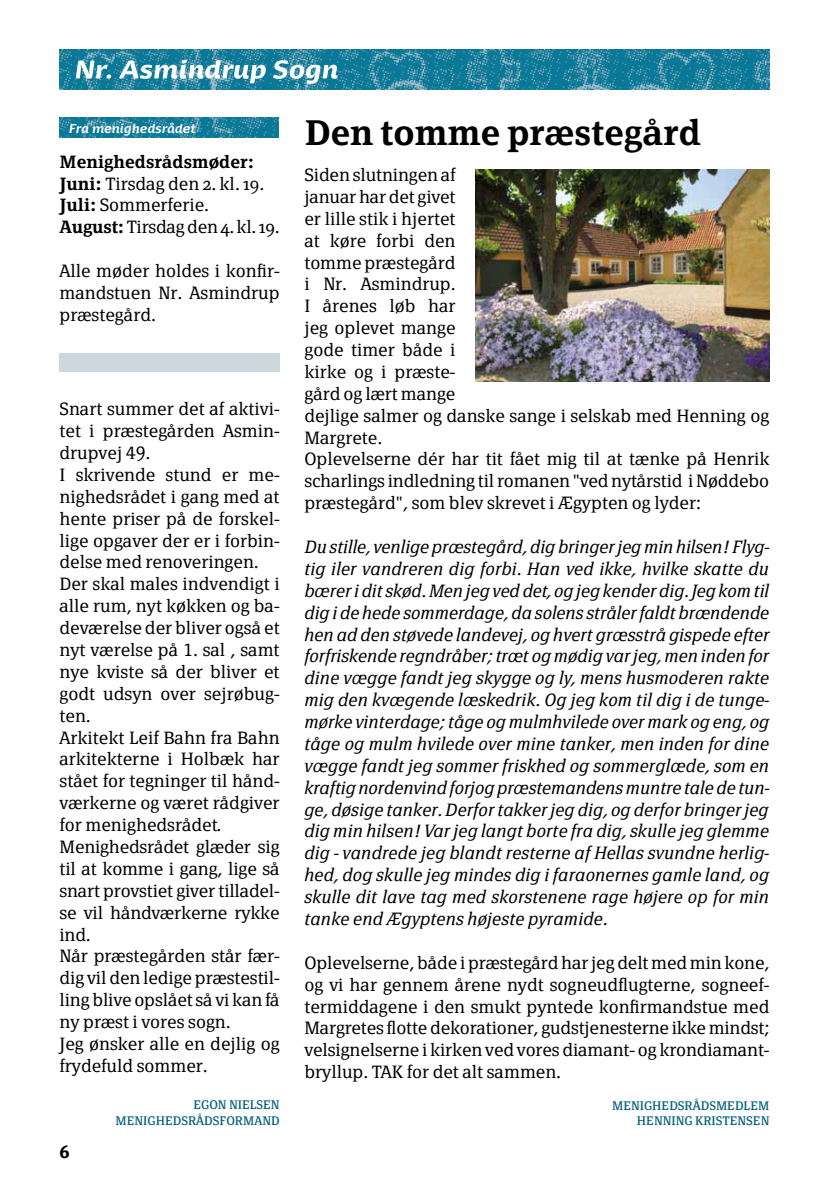
<style>
.page{position:relative;width:819px;height:1191px;background:#fff}
.page>*{position:absolute;margin:0;border:0;box-sizing:border-box;transform-origin:0 0}
.t1{font:600 35px "Page Serif TF";color:#000}
.t2{font:300 17.5px/21.9px "Page Serif TF";color:#000}
.t3{font:italic 300 17.5px/21.9px "Page Serif TF";color:#000;text-align:justify}
.t4{font:300 17.5px/21.9px "Page Serif";color:#000}
.t5{font:700 17.5px "Page Serif";color:#000}
.t6{font:12.25px/15.8px "Page Serif";color:#005d79;text-align:right}
.t7{font:italic 700 12.25px "Dancer TF";color:#fff}
.s1{font-weight:600}
</style>
<div class="page">
<img style="left:59px;top:50px;width:710px;height:39px">
<svg style="left:76px;top:60px;width:35px;height:19px"></svg>
<svg style="left:119px;top:60px;width:147px;height:23px"></svg>
<svg style="left:273px;top:60px;width:64px;height:24px"></svg>
<div style="left:60px;top:353px;width:219px;height:19px;background:#ccd7df"></div>
<img style="left:59px;top:117px;width:220px;height:20px">
<img style="left:475px;top:170px;width:294px;height:212px">
<p class="t7" style="left:69px;top:120px;width:128px">Fra menighedsrådet</p>
<p class="t4" style="left:60px;top:150px;width:221px"><span class="s1">Menighedsrådsmøder:<br>Juni:</span> Tirsdag den 2. kl. 19.<br><span class="s1">Juli:</span> Sommerferie.<br><span class="s1">August:</span> Tirsdag den 4. kl. 19.</p>
<p class="t4" style="left:60px;top:260px;width:221px;text-align:justify">Alle møder holdes i konfir&shy;mandstuen Nr. Asmindrup præstegård.</p>
<p class="t2" style="left:60px;top:398px;width:222px">Snart summer det af aktivi&shy;tet i præstegården Asmin&shy;drupvej 49.<br>I skrivende stund er me&shy;nighedsrådet i gang med at hente priser på de forskel&shy;lige opgaver der er i forbin&shy;delse med renoveringen.<br>Der skal males indvendigt i alle rum, nyt køkken og ba&shy;deværelse der bliver også et nyt værelse på 1. sal , samt nye kviste så der bliver et godt udsyn over sejrøbug&shy;ten.<br>Arkitekt Leif Bahn fra Bahn arkitekterne i Holbæk har stået for tegninger til hånd&shy;værkerne og været rådgiver for menighedsrådet.<br>Menighedsrådet glæder sig til at komme i gang, lige så snart provstiet giver tilladel&shy;se vil håndværkerne rykke ind.<br>Når præstegården står fær&shy;dig vil den ledige præstestil&shy;ling blive opslået så vi kan få ny præst i vores sogn.<br>Jeg ønsker alle en dejlig og frydefuld sommer.</p>
<p class="t6" style="left:116px;top:1097px;width:165px">EGON NIELSEN<br>MENIGHEDSRÅDSFORMAND</p>
<p class="t5" style="left:60px;top:1141px;width:12px">6</p>
<h1 class="t1" style="left:304px;top:112px;width:398px">Den tomme præstegård</h1>
<p class="t2" style="left:304px;top:164px;width:466px">Siden slutningen af<br>januar har det givet<br>er lille stik i hjertet<br>at køre forbi den<br>tomme præstegård<br>i Nr. Asmindrup.<br>I årenes løb har<br>jeg oplevet mange<br>gode timer både i<br>kirke og i præste-<br>gård og lært mange<br>dejlige salmer og danske sange i selskab med Henning og<br>Margrete.<br>Oplevelserne dér har tit fået mig til at tænke på Henrik scharlings indledning til romanen "ved nytårstid i Nøddebo præstegård", som blev skrevet i Ægypten og lyder:</p>
<p class="t3" style="left:304px;top:536px;width:466px">Du stille, venlige præstegård, dig bringer jeg min hilsen! Flyg&shy;tig iler vandreren dig forbi. Han ved ikke, hvilke skatte du bærer i dit skød. Men jeg ved det, og jeg kender dig. Jeg kom til dig i de hede sommerdage, da solens stråler faldt brændende hen ad den støvede landevej, og hvert græsstrå gispede efter forfriskende regndråber; træt og mødig var jeg, men inden for dine vægge fandt jeg skygge og ly, mens husmoderen rakte mig den kvægende læskedrik. Og jeg kom til dig i de tunge&shy;mørke vinterdage; tåge og mulmhvilede over mark og eng, og tåge og mulm hvilede over mine tanker, men inden for dine vægge fandt jeg sommer friskhed og sommerglæde, som en kraftig nordenvind forjog præstemandens muntre tale de tun&shy;ge, døsige tanker. Derfor takker jeg dig, og derfor bringer jeg dig min hilsen! Var jeg langt borte fra dig, skulle jeg glemme dig - vandrede jeg blandt resterne af Hellas svundne herlig&shy;hed, dog skulle jeg mindes dig i faraonernes gamle land, og skulle dit lave tag med skorstenene rage højere op for min tanke end Ægyptens højeste pyramide.</p>
<p class="t2" style="left:304px;top:951px;width:466px;text-align:justify">Oplevelserne, både i præstegård har jeg delt med min kone, og vi har gennem årene nydt sogneudflugterne, sogneef&shy;termiddagene i den smukt pyntede konfirmandstue med Margretes flotte dekorationer, gudstjenesterne ikke mindst; velsignelserne i kirken ved vores diamant- og krondiamant&shy;bryllup. TAK for det alt sammen.</p>
<p class="t6" style="left:612px;top:1097px;width:99px">MENIGHEDSRÅDSM</p>
<p class="t6" style="left:637px;top:1097px;width:134px">EDLEM<br>HENNING KRISTENSEN</p>
</div>
